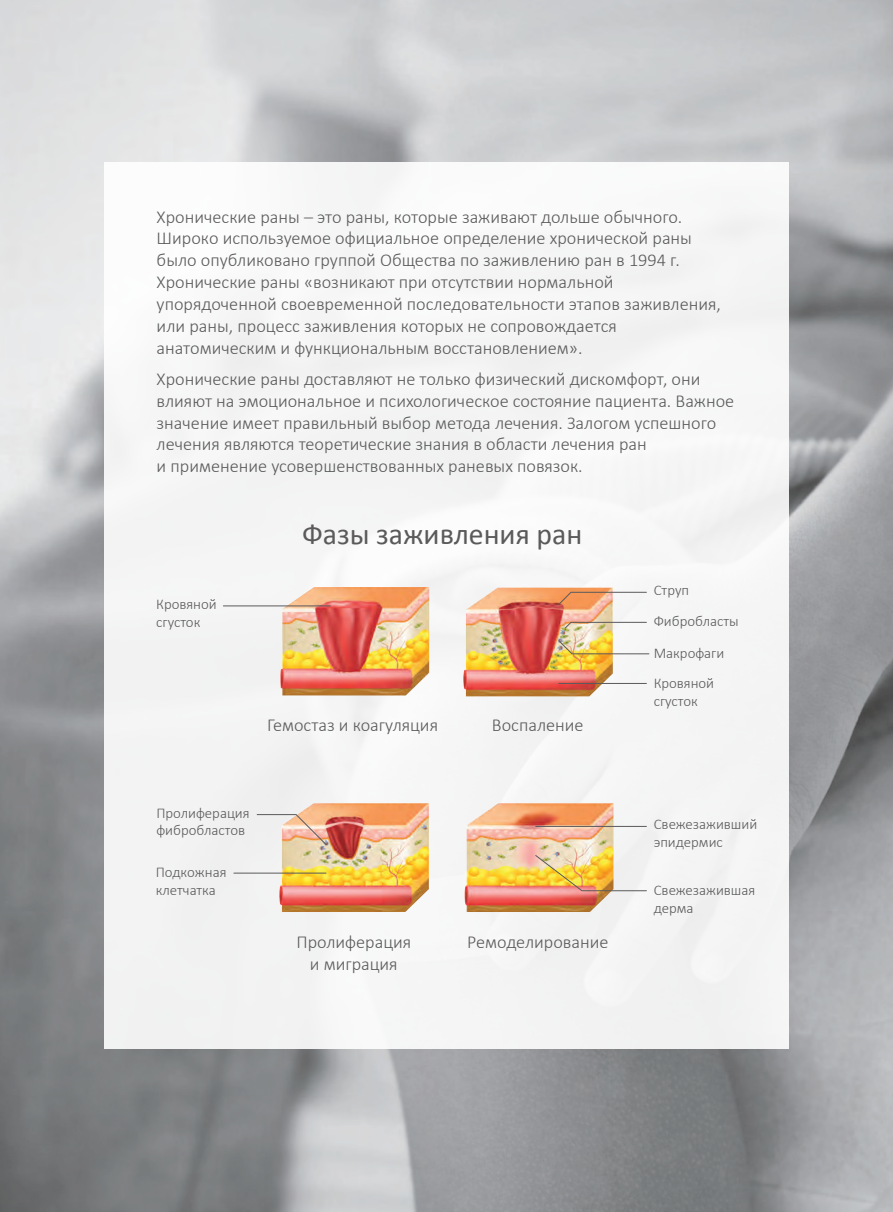
<style>
.page{position:relative;width:893px;height:1212px;background:#fff}
.page>*{position:absolute;margin:0;border:0;box-sizing:border-box;transform-origin:0 0}
.t1{font:29.7px "Calibri";color:#5a5a5b}
.t2{font:300 18.3px/21.9px "Calibri";color:#5a5a5b}
.t3{font:300 14.85px/17.9px "Calibri";color:#5a5a5b}
</style>
<div class="page">
<img style="left:0;top:0;width:893px;height:1212px">
<div style="left:104px;top:162px;width:684px;height:887px;background:#f5f5f5"></div>
<img style="left:280px;top:587px;width:149px;height:109px">
<img style="left:463px;top:588px;width:150px;height:108px">
<img style="left:279px;top:803px;width:150px;height:109px">
<img style="left:464px;top:803px;width:149px;height:109px">
<hr style="left:223px;top:605px;width:107px;height:1px;background:#5a5a5b">
<hr style="left:234px;top:873px;width:92px;height:1px;background:#5a5a5b">
<hr style="left:536px;top:826px;width:110px;height:1px;background:#5a5a5b">
<hr style="left:559px;top:683px;width:87px;height:1px;background:#5a5a5b">
<img style="left:534px;top:854px;width:113px;height:37px">
<svg style="left:256px;top:814px;width:71px;height:32px"></svg>
<svg style="left:558px;top:591px;width:89px;height:15px"></svg>
<svg style="left:559px;top:640px;width:91px;height:15px"></svg>
<svg style="left:564px;top:621px;width:83px;height:8px"></svg>
<p class="t2" style="left:157px;top:205px;width:566px">Хронические раны – это раны, которые заживают дольше обычного.<br>Широко используемое официальное определение хронической раны было опубликовано группой Общества по заживлению ран в 1994 г.<br>Хронические раны «возникают при отсутствии нормальной упорядоченной своевременной последовательности этапов заживления, или раны, процесс заживления которых не сопровождается анатомическим и функциональным восстановлением».</p>
<p class="t2" style="left:157px;top:367px;width:579px">Хронические раны доставляют не только физический дискомфорт, они влияют на эмоциональное и психологическое состояние пациента. Важное значение имеет правильный выбор метода лечения. Залогом успешного лечения являются теоретические знания в области лечения ран<br>и применение усовершенствованных раневых повязок.</p>
<p class="t3" style="left:156px;top:595px;width:62px">Кровяной сгусток</p>
<h1 class="t1" style="left:302px;top:515px;width:282px">Фазы заживления ран</h1>
<p class="t2" style="left:267px;top:714px;width:172px">Гемостаз и коагуляция</p>
<p class="t2" style="left:492px;top:714px;width:93px">Воспаление</p>
<p class="t3" style="left:156px;top:803px;width:95px">Пролиферация фибробластов</p>
<p class="t3" style="left:156px;top:863px;width:72px">Подкожная клетчатка</p>
<p class="t2" style="left:297px;top:931px;width:116px">Пролиферация</p>
<p class="t2" style="left:467px;top:931px;width:143px">Ремоделирование</p>
<p class="t2" style="left:310px;top:953px;width:89px">и миграция</p>
<p class="t3" style="left:654px;top:581px;width:37px">Струп</p>
<p class="t3" style="left:654px;top:605px;width:87px;line-height:31.8px">Фибробласты<br>Макрофаги</p>
<p class="t3" style="left:654px;top:674px;width:62px">Кровяной сгусток</p>
<p class="t3" style="left:654px;top:815px;width:105px">Свежезаживший эпидермис</p>
<p class="t3" style="left:654px;top:881px;width:103px">Свежезажившая дерма</p>
</div>
